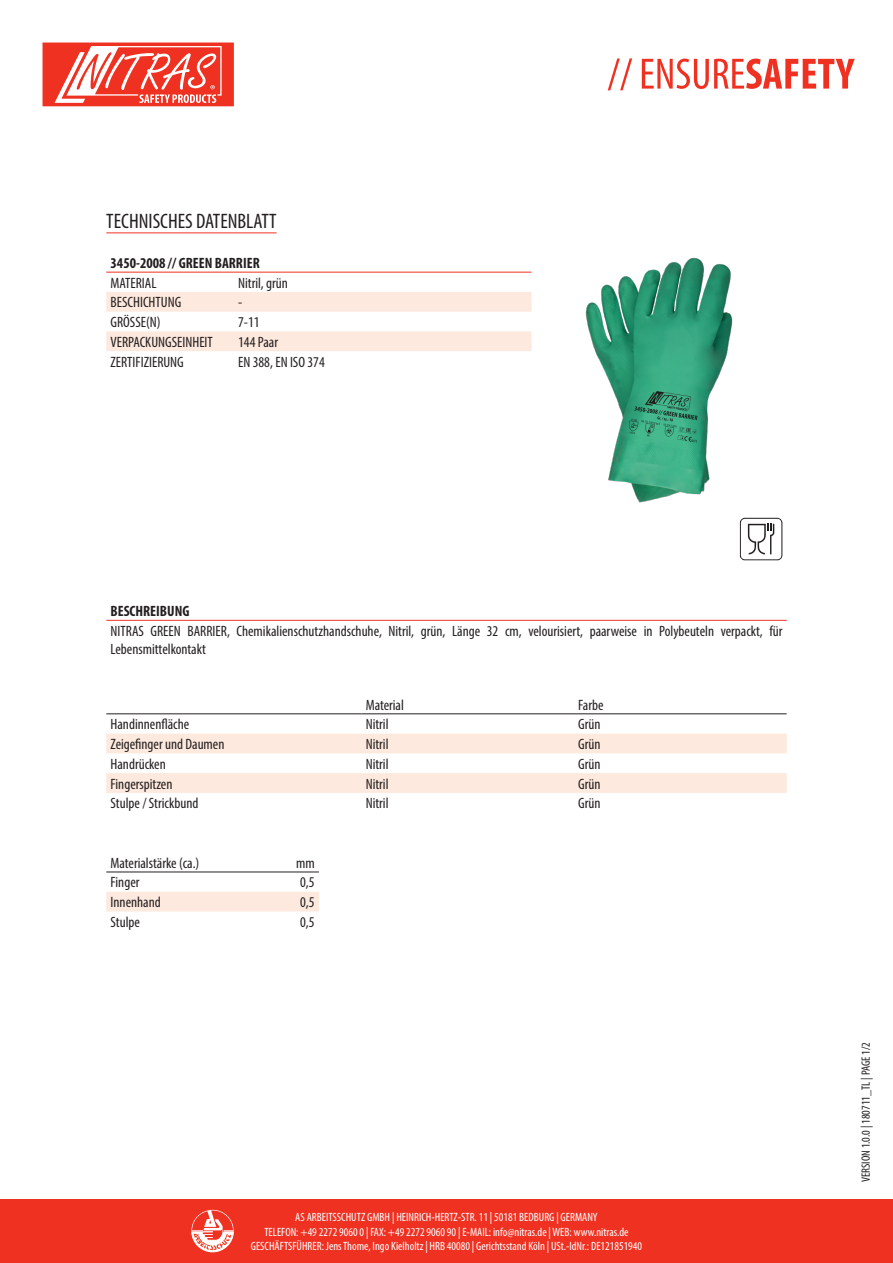
<style>
.page{position:relative;width:893px;height:1263px;background:#fff}
.page>*{position:absolute;margin:0;border:0;box-sizing:border-box;transform-origin:0 0}
.t1{font:condensed 21px "Myriad Pro";color:#231f20}
.t2{font:condensed 15px/18px "Myriad Pro";color:#231f20}
.t3{font:700 condensed 15px "Myriad Pro";color:#231f20}
.t4{font:condensed 12px/14.4px "Myriad Pro";color:#fff;text-align:center}
.t5{font:condensed 12px "Myriad Pro";color:#231f20}
</style>
<div class="page">
<div style="left:0;top:1199px;width:893px;height:64px;background:#ef3122"></div>
<svg style="left:608px;top:58px;width:247px;height:32px"></svg>
<svg style="left:191px;top:1210px;width:43px;height:42px"></svg>
<svg style="left:43px;top:43px;width:191px;height:63px"></svg>
<hr style="left:106px;top:232px;width:171px;height:1px;background:#ef3122">
<svg style="left:106px;top:292px;width:425px;height:59px"></svg>
<hr style="left:106px;top:272px;width:128px;height:1px;background:#ef3122">
<hr style="left:234px;top:272px;width:297px;height:1px;background:#ef3122">
<img style="left:531px;top:257px;width:202px;height:246px">
<svg style="left:740px;top:518px;width:42px;height:42px"></svg>
<hr style="left:106px;top:620px;width:681px;height:1px;background:#ef3122">
<svg style="left:106px;top:714px;width:681px;height:20px"></svg>
<svg style="left:106px;top:734px;width:681px;height:59px"></svg>
<hr style="left:106px;top:713px;width:255px;height:1px;background:#231f20">
<hr style="left:361px;top:713px;width:213px;height:1px;background:#231f20">
<hr style="left:574px;top:713px;width:213px;height:1px;background:#231f20">
<div style="left:106px;top:892px;width:213px;height:20px;background:#fde9dd"></div>
<hr style="left:106px;top:872px;width:128px;height:1px;background:#231f20">
<hr style="left:234px;top:872px;width:85px;height:1px;background:#231f20">
<p class="t1" style="left:106px;top:209px;width:172px">TECHNISCHES DATENBLATT</p>
<p class="t3" style="left:111px;top:253px;width:151px">3450-2008 // GREEN BARRIER</p>
<p class="t2" style="left:111px;top:273px;width:47px">MATERIAL</p>
<p class="t2" style="left:238px;top:273px;width:51px">Nitril, grün</p>
<p class="t2" style="left:111px;top:293px;width:72px">BESCHICHTUNG</p>
<p class="t2" style="left:238px;top:293px;width:6px">-</p>
<p class="t2" style="left:111px;top:313px;width:52px">GRÖSSE(N)</p>
<p class="t2" style="left:238px;top:313px;width:23px">7-11</p>
<p class="t2" style="left:111px;top:333px;width:104px">VERPACKUNGSEINHEIT</p>
<p class="t2" style="left:238px;top:333px;width:41px">144 Paar</p>
<p class="t2" style="left:111px;top:352px;width:75px">ZERTIFIZIERUNG</p>
<p class="t2" style="left:238px;top:352px;width:88px">EN 388, EN ISO 374</p>
<p class="t3" style="left:111px;top:602px;width:80px">BESCHREIBUNG</p>
<p class="t2" style="left:111px;top:622px;width:673px">NITRAS GREEN BARRIER, Chemikalienschutzhandschuhe, Nitril, grün, Länge 32 cm, velourisiert, paarweise in Polybeuteln verpackt, für<br>Lebensmittelkontakt</p>
<p class="t2" style="left:366px;top:695px;width:40px">Material</p>
<p class="t2" style="left:578px;top:695px;width:27px">Farbe</p>
<p class="t2" style="left:111px;top:715px;width:80px">Handinnenfläche</p>
<p class="t2" style="left:366px;top:715px;width:24px">Nitril</p>
<p class="t2" style="left:578px;top:715px;width:24px">Grün</p>
<p class="t2" style="left:111px;top:735px;width:115px">Zeigefinger und Daumen</p>
<p class="t2" style="left:366px;top:735px;width:24px">Nitril</p>
<p class="t2" style="left:578px;top:735px;width:24px">Grün</p>
<p class="t2" style="left:111px;top:755px;width:57px">Handrücken</p>
<p class="t2" style="left:366px;top:755px;width:24px">Nitril</p>
<p class="t2" style="left:578px;top:755px;width:24px">Grün</p>
<p class="t2" style="left:111px;top:774px;width:63px">Fingerspitzen</p>
<p class="t2" style="left:366px;top:774px;width:24px">Nitril</p>
<p class="t2" style="left:578px;top:774px;width:24px">Grün</p>
<p class="t2" style="left:111px;top:794px;width:89px">Stulpe / Strickbund</p>
<p class="t2" style="left:366px;top:794px;width:24px">Nitril</p>
<p class="t2" style="left:578px;top:794px;width:24px">Grün</p>
<p class="t2" style="left:111px;top:853px;width:90px">Materialstärke (ca.)</p>
<p class="t2" style="left:296px;top:853px;width:20px">mm</p>
<p class="t2" style="left:111px;top:873px;width:30px">Finger</p>
<p class="t2" style="left:300px;top:873px;width:16px">0,5</p>
<p class="t2" style="left:111px;top:893px;width:52px">Innenhand</p>
<p class="t2" style="left:300px;top:893px;width:16px">0,5</p>
<p class="t2" style="left:111px;top:913px;width:31px">Stulpe</p>
<p class="t2" style="left:300px;top:913px;width:16px">0,5</p>
<p class="t4" style="left:251px;top:1210px;width:393px">AS ARBEITSSCHUTZ GMBH | HEINRICH-HERTZ-STR. 11 | 50181 BEDBURG | GERMANY<br>TELEFON: +49 2272 9060 0 | FAX: +49 2272 9060 90 | E-MAIL: info@nitras.de | WEB: www.nitras.de<br>GESCHÄFTSFÜHRER: Jens Thome, Ingo Kielholtz | HRB 40080 | Gerichtsstand Köln | USt.-IdNr.: DE121851940</p>
<p class="t5" style="left:859px;top:1182px;width:141px;rotate:-90deg">VERSION 1.0.0 | 180711_TL | PAGE 1/2</p>
</div>
